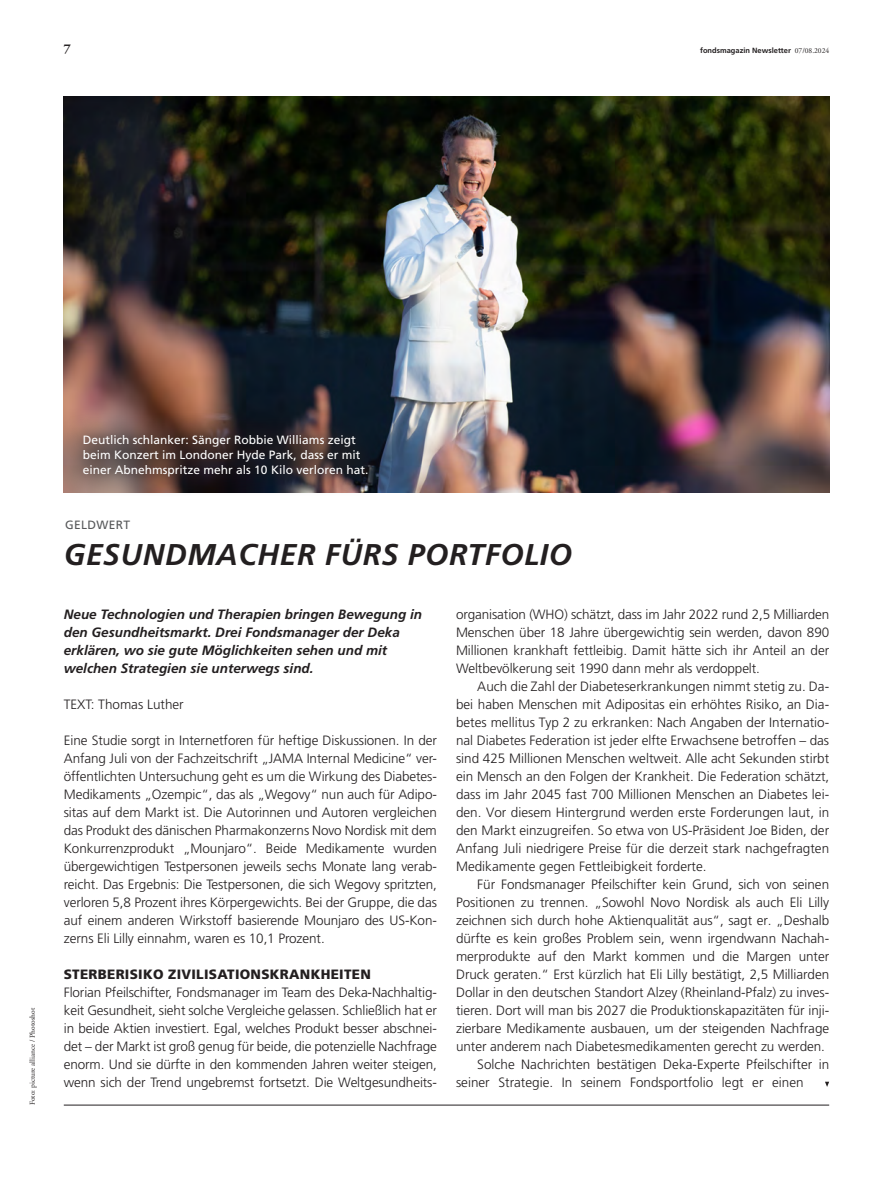
<style>
.page{position:relative;width:893px;height:1191px;background:#fff}
.page>*{position:absolute;margin:0;border:0;box-sizing:border-box;transform-origin:0 0}
.foma_2023_-_Headline{font:italic 700 30px "Deka Frutiger Mac";letter-spacing:.02em;color:#231f20}
.foma_2023_-_Fließtext_mit_Einzug{font:300 13.5px/18px "Deka Frutiger Mac";color:#231f20;text-align:justify}
.foma_2023_-_Fließtext{font:300 13.5px/18px "Deka Frutiger Mac";letter-spacing:-.01em;color:#231f20;text-align:justify}
.foma_2023_-_Einleitungstitel{font:italic 700 13.5px/18px "Deka Frutiger Mac";color:#231f20}
.foma_2023_-_Zwischentitel{font:900 13.5px "Deka Frutiger Mac";letter-spacing:.02em;color:#231f20}
.t1{font:700 13.5px "Deka A Garamond Mac";color:#231f20}
.foma_2023_-_BU_Aufmacher{font:12px/15px "Deka Frutiger Mac";color:#fff}
.foma_2023_-_Subheadline{font:12px "Deka Frutiger Mac";letter-spacing:.03em;color:#57585a}
.t2{font:700 7.5px "Deka Frutiger Mac";color:#231f20}
.foma_2023_-_Bildnachweis___Credits{font:7.5px "Deka A Garamond Mac";color:#231f20}
.s1{font-family:"Deka A Garamond Mac";font-weight:400}
</style>
<div class="page">
<hr style="left:64px;top:1104px;width:765px;height:1px;background:#231f20">
<img style="left:64px;top:97px;width:765px;height:396px">
<svg style="left:825px;top:1081px;width:4px;height:6px"></svg>
<div style="left:60px;top:411px;width:329px;height:87px;background:#231f20;opacity:.75"></div>
<p class="t1" style="left:64px;top:41px;width:9px">7</p>
<p class="t2" style="left:700px;top:46px;width:131px">fondsmagazin Newsletter <span class="s1">07/08.2024</span></p>
<p class="foma_2023_-_Bildnachweis___Credits" style="left:28px;top:1105px;width:98px;rotate:-90deg">Foto: picture alliance / Photoshot</p>
<p class="foma_2023_-_BU_Aufmacher" style="left:83px;top:432px;width:287px">Deutlich schlanker: Sänger Robbie Williams zeigt beim Konzert im Londoner Hyde Park, dass er mit einer Abnehmspritze mehr als 10 Kilo verloren hat.</p>
<p class="foma_2023_-_Subheadline" style="left:65px;top:518px;width:66px">GELDWERT</p>
<p class="foma_2023_-_Headline" style="left:64px;top:538px;width:510px">GESUNDMACHER FÜRS PORTFOLIO</p>
<p class="foma_2023_-_Einleitungstitel" style="left:64px;top:605px;width:360px">Neue Technologien und Therapien bringen Bewegung in den Gesundheitsmarkt. Drei Fondsmanager der Deka erklären, wo sie gute Möglichkeiten sehen und mit welchen Strategien sie unterwegs sind.</p>
<p class="foma_2023_-_Fließtext" style="left:64px;top:695px;width:122px">TEXT: Thomas Luther</p>
<p class="foma_2023_-_Fließtext" style="left:64px;top:731px;width:375px">Eine Studie sorgt in Internetforen für heftige Diskussionen. In der Anfang Juli von der Fachzeitschrift „JAMA Internal Medicine“ ver&shy;öffentlichten Untersuchung geht es um die Wirkung des Diabetes-Medikaments „Ozempic“, das als „Wegovy“ nun auch für Adipo&shy;sitas auf dem Markt ist. Die Autorinnen und Autoren vergleichen das Produkt des dänischen Pharmakonzerns Novo Nordisk mit dem Konkurrenzprodukt „Mounjaro“. Beide Medikamente wurden übergewichtigen Testpersonen jeweils sechs Monate lang verab&shy;reicht. Das Ergebnis: Die Testpersonen, die sich Wegovy spritzten, verloren 5,8 Prozent ihres Körpergewichts. Bei der Gruppe, die das auf einem anderen Wirkstoff basierende Mounjaro des US-Kon&shy;zerns Eli Lilly einnahm, waren es 10,1 Prozent.</p>
<p class="foma_2023_-_Zwischentitel" style="left:64px;top:967px;width:309px">STERBERISIKO ZIVILISATIONSKRANKHEITEN</p>
<p class="foma_2023_-_Fließtext" style="left:64px;top:983px;width:375px">Florian Pfeilschifter, Fondsmanager im Team des Deka-Nachhaltig&shy;keit Gesundheit, sieht solche Vergleiche gelassen. Schließlich hat er in beide Aktien investiert. Egal, welches Produkt besser abschnei&shy;det – der Markt ist groß genug für beide, die potenzielle Nachfrage enorm. Und sie dürfte in den kommenden Jahren weiter steigen, wenn sich der Trend ungebremst fortsetzt. Die Weltgesundheits-</p>
<p class="foma_2023_-_Fließtext" style="left:456px;top:605px;width:375px">organisation (WHO) schätzt, dass im Jahr 2022 rund 2,5 Milliarden Menschen über 18 Jahre übergewichtig sein werden, davon 890<br>Millionen krankhaft fettleibig. Damit hätte sich ihr Anteil an der Weltbevölkerung seit 1990 dann mehr als verdoppelt.</p>
<p class="foma_2023_-_Fließtext_mit_Einzug" style="left:456px;top:677px;width:375px;text-indent:21px">Auch die Zahl der Diabeteserkrankungen nimmt stetig zu. Da&shy;bei haben Menschen mit Adipositas ein erhöhtes Risiko, an Dia&shy;betes mellitus Typ 2 zu erkranken: Nach Angaben der Internatio&shy;nal Diabetes Federation ist jeder elfte Erwachsene betroffen – das sind 425 Millionen Menschen weltweit. Alle acht Sekunden stirbt ein Mensch an den Folgen der Krankheit. Die Federation schätzt, dass im Jahr 2045 fast 700 Millionen Menschen an Diabetes lei&shy;den. Vor diesem Hintergrund werden erste Forderungen laut, in den Markt einzugreifen. So etwa von US-Präsident Joe Biden, der Anfang Juli niedrigere Preise für die derzeit stark nachgefragten Medikamente gegen Fettleibigkeit forderte.</p>
<p class="foma_2023_-_Fließtext_mit_Einzug" style="left:456px;top:875px;width:375px;text-indent:21px">Für Fondsmanager Pfeilschifter kein Grund, sich von seinen Positionen zu trennen. „Sowohl Novo Nordisk als auch Eli Lilly zeichnen sich durch hohe Aktienqualität aus“, sagt er. „Deshalb dürfte es kein großes Problem sein, wenn irgendwann Nachah&shy;merprodukte auf den Markt kommen und die Margen unter Druck geraten.“ Erst kürzlich hat Eli Lilly bestätigt, 2,5 Milliarden Dollar in den deutschen Standort Alzey (Rheinland-Pfalz) zu inves&shy;tieren. Dort will man bis 2027 die Produktionskapazitäten für inji&shy;zierbare Medikamente ausbauen, um der steigenden Nachfrage unter anderem nach Diabetesmedikamenten gerecht zu werden.</p>
<p class="foma_2023_-_Fließtext_mit_Einzug" style="left:456px;top:1055px;width:375px;text-indent:21px">Solche Nachrichten bestätigen Deka-Experte Pfeilschifter in seiner Strategie. In seinem Fondsportfolio legt er einen</p>
</div>
